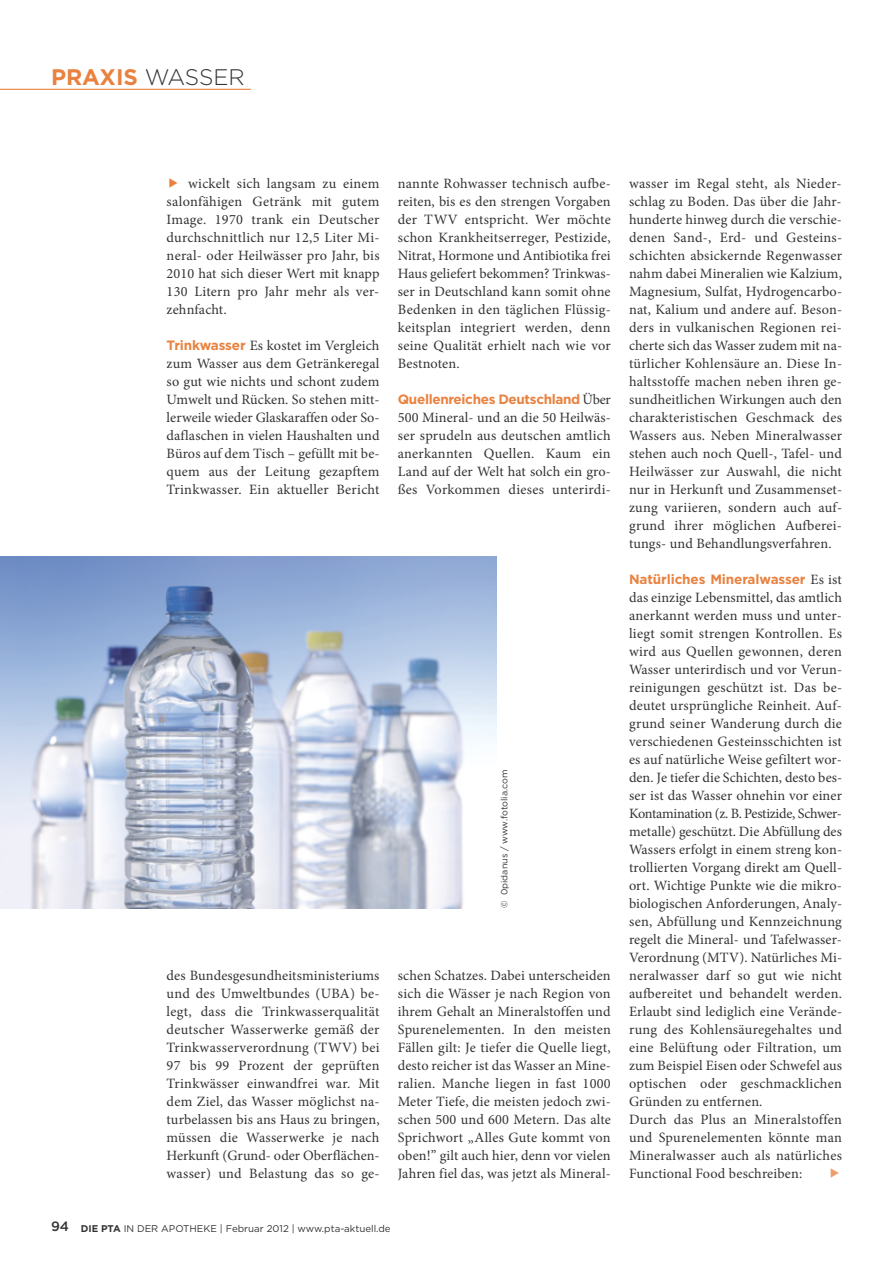
<style>
.page{position:relative;width:893px;height:1263px;background:#fff}
.page>*{position:absolute;margin:0;border:0;box-sizing:border-box;transform-origin:0 0}
.t1{font:700 22.5px "Gotham";color:#e98240}
.t2{font:14.25px/18px "Minion Pro";letter-spacing:.01em;color:#343334;text-align:justify}
.t3{font:700 13.5px "Gotham";letter-spacing:-.025em;color:#e98240}
.t4{font:9.75px "Gotham";color:#343334}
.t5{font:9px "Gotham";color:#343334}
.s1{font-weight:300;color:#343334}
.s2{color:#e98240}
.s3{font-family:"Gotham";font-weight:700;font-size:13.5px;color:#e98240}
.s4{font-family:"Minion Pro";font-weight:400;font-size:14.25px;color:#343334}
.s5{font-weight:500;font-size:13.5px}
.s6{font-weight:700}
.s7{color:#ee9e6c}
</style>
<div class="page">
<hr style="left:0;top:89px;width:251px;height:1px;background:#e98240">
<img style="left:0;top:557px;width:496px;height:351px">
<h1 class="t1" style="left:51px;top:68px;width:195px">PRAXIS <span class="s1">WASSER</span></h1>
<p class="t2" style="left:167px;top:176px;width:214px"><span class="s2">◆</span> wickelt sich langsam zu einem salonfähigen Getränk mit gutem Image. 1970 trank ein Deutscher durchschnittlich nur 12,5 Liter Mi&shy;neral- oder Heilwässer pro Jahr, bis 2010 hat sich dieser Wert mit knapp 130 Litern pro Jahr mehr als ver&shy;zehnfacht.</p>
<p class="t2" style="left:167px;top:338px;width:215px"><span class="s3">Trinkwasser</span> Es kostet im Vergleich zum Wasser aus dem Getränkeregal so gut wie nichts und schont zudem Umwelt und Rücken. So stehen mitt&shy;lerweile wieder Glaskaraffen oder So&shy;daflaschen in vielen Haushalten und Büros auf dem Tisch – gefüllt mit be&shy;quem aus der Leitung gezapftem Trinkwasser. Ein aktueller Bericht</p>
<p class="t2" style="left:398px;top:176px;width:215px">nannte Rohwasser technisch aufbe&shy;reiten, bis es den strengen Vorgaben der TWV entspricht. Wer möchte schon Krankheitserreger, Pestizide, Nitrat, Hormone und Antibiotika frei Haus geliefert bekommen? Trinkwas&shy;ser in Deutschland kann somit ohne Bedenken in den täglichen Flüssig&shy;keitsplan integriert werden, denn seine Qualität erhielt nach wie vor Bestnoten.</p>
<p class="t3" style="left:398px;top:394px;width:214px">Quellenreiches Deutschland <span class="s4">Über</span></p>
<p class="t2" style="left:398px;top:410px;width:215px">500 Mineral- und an die 50 Heilwäs&shy;ser sprudeln aus deutschen amtlich anerkannten Quellen. Kaum ein Land auf der Welt hat solch ein gro&shy;ßes Vorkommen dieses unterirdi-</p>
<p class="t5" style="left:501px;top:908px;width:140px;rotate:-90deg">© 0pidanus / www.fotolia.com</p>
<p class="t2" style="left:167px;top:968px;width:215px">des Bundesgesundheitsministeriums und des Umweltbundes (UBA) be&shy;legt, dass die Trinkwasserqualität deutscher Wasserwerke gemäß der Trinkwasserverordnung (TWV) bei 97 bis 99 Prozent der geprüften Trinkwässer einwandfrei war. Mit dem Ziel, das Wasser möglichst na&shy;turbelassen bis ans Haus zu bringen, müssen die Wasserwerke je nach Herkunft (Grund- oder Oberflächen&shy;wasser) und Belastung das so ge-</p>
<p class="t2" style="left:398px;top:968px;width:215px">schen Schatzes. Dabei unterscheiden sich die Wässer je nach Region von ihrem Gehalt an Mineralstoffen und Spurenelementen. In den meisten Fällen gilt: Je tiefer die Quelle liegt, desto reicher ist das Wasser an Mine&shy;ralien. Manche liegen in fast 1000<br>Meter Tiefe, die meisten jedoch zwi&shy;schen 500 und 600 Metern. Das alte Sprichwort „Alles Gute kommt von oben!” gilt auch hier, denn vor vielen Jahren fiel das, was jetzt als Mineral-</p>
<p class="t4" style="left:51px;top:1225px;width:341px"><span class="s5">94</span> <span class="s6">DIE PTA</span> IN DER APOTHEKE | Februar 2012 | www.pta-aktuell.de</p>
<p class="t2" style="left:629px;top:176px;width:215px">wasser im Regal steht, als Nieder&shy;schlag zu Boden. Das über die Jahr&shy;hunderte hinweg durch die verschie&shy;denen Sand-, Erd- und Gesteins&shy;schichten absickernde Regenwasser nahm dabei Mineralien wie Kalzium, Magnesium, Sulfat, Hydrogencarbo&shy;nat, Kalium und andere auf. Beson&shy;ders in vulkanischen Regionen rei&shy;cherte sich das Wasser zudem mit na&shy;türlicher Kohlensäure an. Diese In&shy;haltsstoffe machen neben ihren ge&shy;sundheitlichen Wirkungen auch den charakteristischen Geschmack des Wassers aus. Neben Mineralwasser stehen auch noch Quell-, Tafel- und Heilwässer zur Auswahl, die nicht nur in Herkunft und Zusammenset&shy;zung variieren, sondern auch auf&shy;grund ihrer möglichen Aufberei&shy;tungs- und Behandlungsverfahren.</p>
<p class="t3" style="left:629px;top:574px;width:214px">Natürliches Mineralwasser <span class="s4">Es ist</span></p>
<p class="t2" style="left:629px;top:590px;width:215px;text-align:left">das einzige Lebensmittel, das amtlich anerkannt werden muss und unter&shy;liegt somit strengen Kontrollen. Es wird aus Quellen gewonnen, deren Wasser unterirdisch und vor Verun&shy;reinigungen geschützt ist. Das be&shy;deutet ursprüngliche Reinheit. Auf&shy;grund seiner Wanderung durch die verschiedenen Gesteinsschichten ist es auf natürliche Weise gefiltert wor&shy;den. Je tiefer die Schichten, desto bes&shy;ser ist das Wasser ohnehin vor einer Kontamination (z. B. Pestizide, Schwer&shy;metalle) geschützt. Die Abfüllung des Wassers erfolgt in einem streng kon&shy;trollierten Vorgang direkt am Quell&shy;ort. Wichtige Punkte wie die mikro&shy;biologischen Anforderungen, Analy&shy;sen, Abfüllung und Kennzeichnung regelt die Mineral- und Tafelwasser-Verordnung (MTV). Natürliches Mi&shy;neralwasser darf so gut wie nicht aufbereitet und behandelt werden.<br>Erlaubt sind lediglich eine Verände&shy;rung des Kohlensäuregehaltes und eine Belüftung oder Filtration, um zum Beispiel Eisen oder Schwefel aus optischen oder geschmacklichen Gründen zu entfernen.<br>Durch das Plus an Mineralstoffen und Spurenelementen könnte man Mineralwasser auch als natürliches Functional Food beschreiben: <span class="s7">◆</span></p>
</div>
